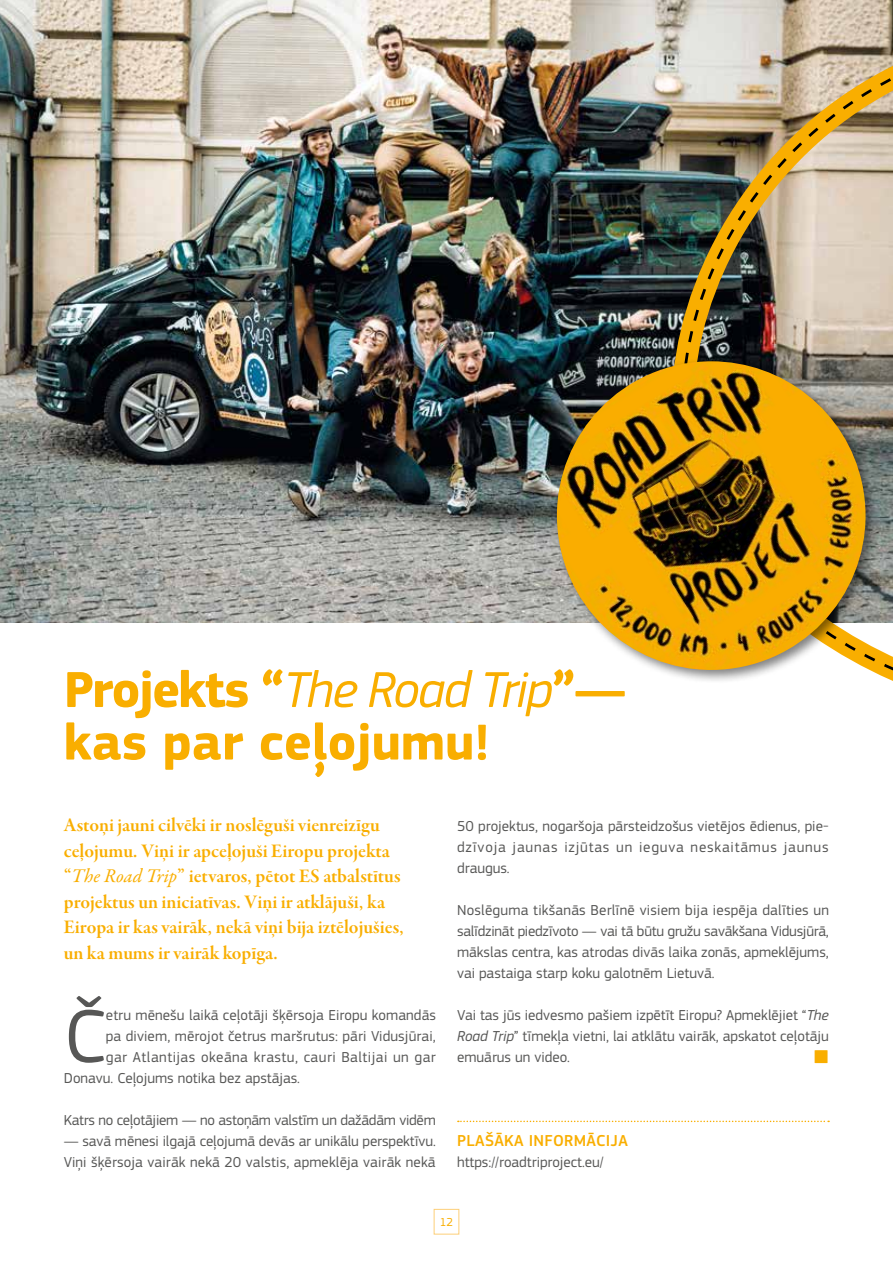
<style>
.page{position:relative;width:893px;height:1263px;background:#fff}
.page>*{position:absolute;margin:0;border:0;box-sizing:border-box;transform-origin:0 0}
.t1{font:78.3px "EC Square Sans Pro";color:#575756}
.t2{font:700 52.5px/52.5px "EC Square Sans Pro";color:#f9ae00}
.t3{font:19.5px/25.5px "Garamond Premr Pro Smbd Subh";color:#f9ae00}
.t4{font:500 16.5px "EC Square Sans Pro";letter-spacing:.02em;color:#f9ae00}
.t5{font:15px/21px "EC Square Sans Pro";color:#575756;text-align:justify}
.t6{font:15px "EC Square Sans Pro";letter-spacing:.035em;color:#575756}
.t7{font:12px "EC Square Sans Pro";color:#f9ae00}
.s1{font-weight:400;font-style:italic}
.s2{font-family:"Garamond Premr Pro";font-style:italic}
.s3{font-style:italic}
</style>
<div class="page">
<img style="left:0;top:0;width:594px;height:623px">
<div style="left:434px;top:1209px;width:25px;height:25px;border:1px solid #fdcf79"></div>
<svg style="left:458px;top:1120px;width:371px;height:2px"></svg>
<img style="left:594px;top:0;width:41px;height:357px">
<img style="left:635px;top:0;width:59px;height:357px">
<img style="left:694px;top:0;width:199px;height:681px">
<img style="left:543px;top:361px;width:337px;height:320px">
<h2 class="t2" style="left:64px;top:665px;width:564px">Projekts “<span class="s1">The Road Trip</span>”— kas par ceļojumu!</h2>
<p class="t3" style="left:64px;top:813px;width:342px">Astoņi jauni cilvēki ir noslēguši vienreizīgu ceļojumu. Viņi ir apceļojuši Eiropu projekta “<span class="s2">The Road Trip</span>” ietvaros, pētot ES atbalstītus projektus un iniciatīvas. Viņi ir atklājuši, ka Eiropa ir kas vairāk, nekā viņi bija iztēlojušies, un ka mums ir vairāk kopīga.</p>
<h1 class="t1" style="left:64px;top:991px;width:44px">Č</h1>
<p class="t5" style="left:106px;top:1005px;width:332px">etru mēnešu laikā ceļotāji šķērsoja Eiropu komandās</p>
<p class="t5" style="left:106px;top:1026px;width:331px">pa diviem, mērojot četrus maršrutus: pāri Vidusjūrai,</p>
<p class="t6" style="left:106px;top:1048px;width:331px">gar Atlantijas okeāna krastu, cauri Baltijai un gar</p>
<p class="t5" style="left:64px;top:1068px;width:238px">Donavu. Ceļojums notika bez apstājas.</p>
<p class="t5" style="left:64px;top:1110px;width:374px">Katrs no ceļotājiem — no astoņām valstīm un dažādām vidēm</p>
<p class="t5" style="left:64px;top:1131px;width:374px">— savā mēnesi ilgajā ceļojumā devās ar unikālu perspektīvu.<br>Viņi šķērsoja vairāk nekā 20 valstis, apmeklēja vairāk nekā</p>
<p class="t5" style="left:457px;top:816px;width:373px">50 projektus, nogaršoja pārsteidzošus vietējos ēdienus, pie&shy;dzīvoja jaunas izjūtas un ieguva neskaitāmus jaunus draugus.</p>
<p class="t5" style="left:457px;top:900px;width:373px">Noslēguma tikšanās Berlīnē visiem bija iespēja dalīties un salīdzināt piedzīvoto — vai tā būtu gružu savākšana Vidusjūrā, mākslas centra, kas atrodas divās laika zonās, apmeklējums, vai pastaiga starp koku galotnēm Lietuvā.</p>
<p class="t5" style="left:457px;top:1005px;width:373px">Vai tas jūs iedvesmo pašiem izpētīt Eiropu? Apmeklējiet “<span class="s3">The Road Trip</span>” tīmekļa vietni, lai atklātu vairāk, apskatot ceļotāju emuārus un video.</p>
<p class="t4" style="left:457px;top:1131px;width:172px">PLAŠĀKA INFORMĀCIJA</p>
<p class="t5" style="left:457px;top:1152px;width:148px">https://roadtriproject.eu/</p>
<p class="t7" style="left:440px;top:1215px;width:15px">12</p>
</div>
